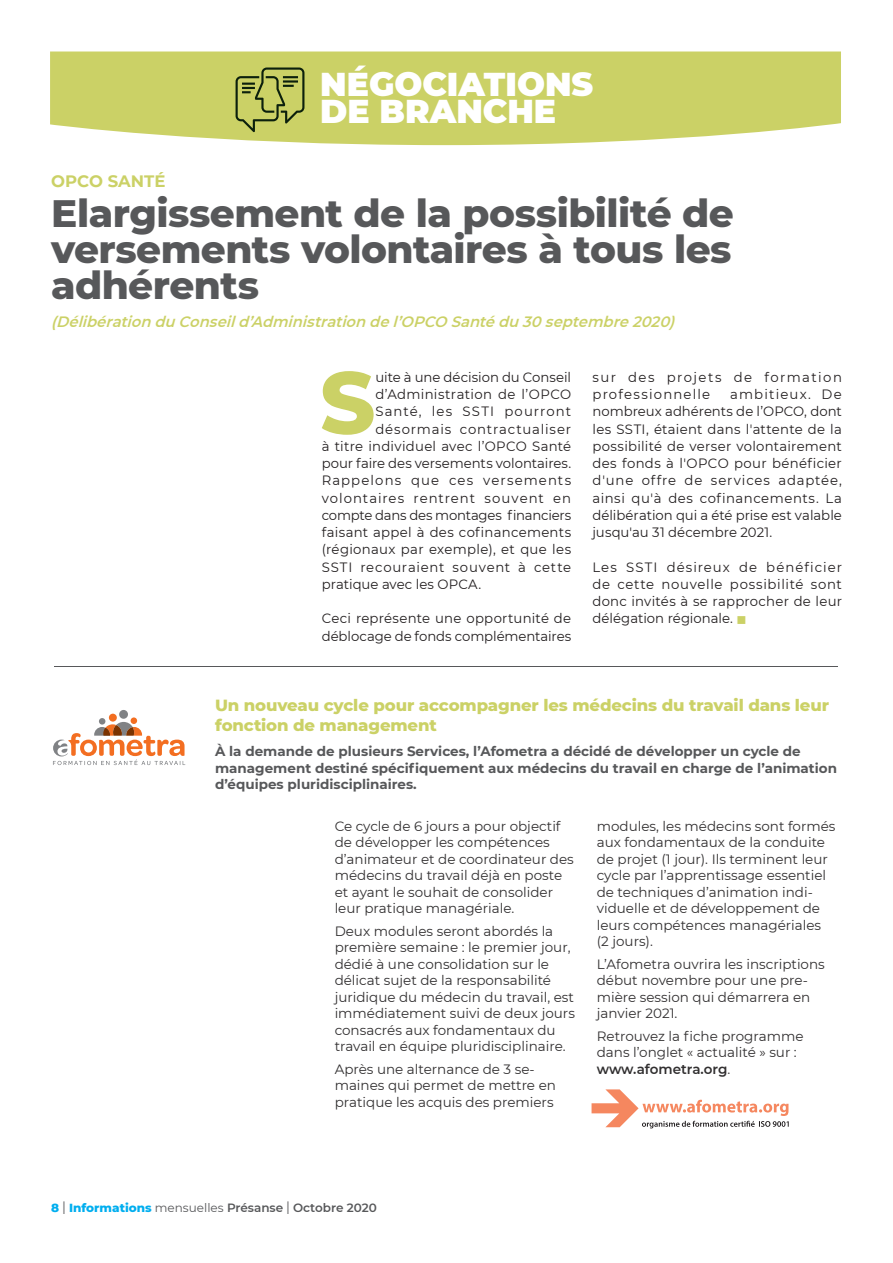
<style>
.page{position:relative;width:893px;height:1263px;background:#fff}
.page>*{position:absolute;margin:0;border:0;box-sizing:border-box;transform-origin:0 0}
.t1{font:800 87.45px "Montserrat";color:#cbd166}
.t2{font:800 39px/36px "Montserrat";letter-spacing:-.015em;color:#57585a;text-align:justify}
.t3{font:900 33px/27px "Montserrat";color:#fff}
.t4{font:800 16.5px/19.8px "Montserrat";letter-spacing:-.005em;color:#cbd166}
.t5{font:700 16.5px "Montserrat";color:#cbd166}
.t6{font:italic 600 15px "Montserrat";color:#cbd166}
.t7{font:13.5px/16.5px "Montserrat";color:#312f30}
.t8{font:13.5px/17.2px "Montserrat";letter-spacing:.02em;color:#231f20;text-align:justify}
.t9{font:700 13.5px/16.5px "Montserrat";color:#57585a}
.t10{font:13.5px "Montserrat";color:#231f20}
.t11{font:13.5px "Montserrat";letter-spacing:.085em;color:#231f20}
.t12{font:13.5px/17.2px "Montserrat";letter-spacing:.1em;color:#231f20}
.t13{font:13.5px "Montserrat";letter-spacing:-.015em;color:#231f20}
.t14{font:13.5px "Montserrat";letter-spacing:.075em;color:#231f20}
.t15{font:13.5px "Montserrat";letter-spacing:.055em;color:#231f20}
.t16{font:13.5px "Montserrat";letter-spacing:.065em;color:#231f20}
.t17{font:600 12px "Montserrat";color:#57585a}
.s1{color:#cbd166}
.s2{font-weight:600}
.s3{font-weight:800;color:#00aeef}
.s4{font-weight:400;font-size:16.8px}
.s5{font-weight:400}
</style>
<div class="page">
<svg style="left:50px;top:52px;width:791px;height:93px;background:#ced471"></svg>
<svg style="left:236px;top:68px;width:68px;height:64px;background:#a4ad53"></svg>
<div style="left:109px;top:714px;width:8px;height:8px;background:#f36e21;border-radius:50%"></div>
<div style="left:119px;top:710px;width:9px;height:9px;background:#808285;border-radius:50%"></div>
<svg style="left:53px;top:718px;width:132px;height:47px"></svg>
<svg style="left:591px;top:1089px;width:198px;height:39px"></svg>
<hr style="left:54px;top:667px;width:783px;height:1px;background:#57585a">
<h3 class="t3" style="left:320px;top:69px;width:274px">NÉGOCIATIONS<br>DE BRANCHE</h3>
<p class="t5" style="left:51px;top:169px;width:116px">OPCO SANTÉ</p>
<h2 class="t2" style="left:51px;top:193px;width:684px">Elargissement de la possibilité de versements volontaires à tous les adhérents</h2>
<p class="t6" style="left:51px;top:311px;width:630px">(Délibération du Conseild’Administration del’OPCO Santédu 30septembre2020)</p>
<h1 class="t1" style="left:320px;top:338px;width:57px">S</h1>
<p class="t10" style="left:375px;top:368px;width:197px">uite à une décision du Conseil</p>
<p class="t8" style="left:375px;top:385px;width:197px">d’Administration de l’OPCO</p>
<p class="t11" style="left:375px;top:402px;width:197px">Santé, les SSTI pourront</p>
<p class="t16" style="left:375px;top:419px;width:197px">désormais contractualiser</p>
<p class="t8" style="left:322px;top:437px;width:251px">à titre individuel avec l’OPCO Santé</p>
<p class="t10" style="left:322px;top:454px;width:251px">pour faire des versements volontaires.</p>
<p class="t11" style="left:322px;top:471px;width:251px">Rappelons que ces versements</p>
<p class="t14" style="left:322px;top:488px;width:251px">volontaires rentrent souvent en</p>
<p class="t13" style="left:322px;top:506px;width:251px">compte dans des montages financiers</p>
<p class="t8" style="left:322px;top:523px;width:251px">faisant appel à des cofinancements</p>
<p class="t8" style="left:322px;top:540px;width:251px">(régionaux par exemple), et que les</p>
<p class="t15" style="left:322px;top:557px;width:251px">SSTI recouraient souvent à cette</p>
<p class="t8" style="left:322px;top:575px;width:161px">pratique avec les OPCA.</p>
<p class="t8" style="left:322px;top:609px;width:251px">Ceci représente une opportunité de déblocage de fonds complémentaires</p>
<p class="t12" style="left:592px;top:368px;width:251px">sur des projets de formation professionnelle</p>
<p class="t8" style="left:592px;top:385px;width:251px;text-indent:138px">ambitieux. De nombreux adhérents de l’OPCO, dont les SSTI, étaient dans l'attente de la possibilité de verser volontairement des fonds à l'OPCO pour bénéficier d'une offre de services adaptée, ainsi qu'à des cofinancements. La délibération qui a été prise est valable jusqu'au 31 décembre 2021.</p>
<p class="t8" style="left:592px;top:558px;width:251px">Les SSTI désireux de bénéficier de cette nouvelle possibilité sont donc invités à se rapprocher de leur délégation régionale. <span class="s1">■</span></p>
<p class="t4" style="left:215px;top:695px;width:615px">Un nouveau cycle pour accompagner les médecins du travail dans leur fonction de management</p>
<p class="t9" style="left:215px;top:742px;width:623px">À la demande de plusieurs Services, l’Afometra a décidé de développer un cycle de management destiné spécifiquement aux médecins du travail en charge de l’animation d’équipes pluridisciplinaires.</p>
<p class="t7" style="left:335px;top:817px;width:241px">Ce cycle de 6 jours a pour objectif de développer les compétences d’animateur et de coordinateur des médecins du travail déjà en poste et ayant le souhait de consolider leur pratique managériale.</p>
<p class="t7" style="left:335px;top:922px;width:242px">Deux modules seront abordés la première semaine : le premier jour, dédié à une consolidation sur le délicat sujet de la responsabilité juridique du médecin du travail, est immédiatement suivi de deux jours consacrés aux fondamentaux du travail en équipe pluridisciplinaire.</p>
<p class="t7" style="left:335px;top:1060px;width:223px">Après une alternance de 3 se&shy;maines qui permet de mettre en pratique les acquis des premiers</p>
<p class="t7" style="left:597px;top:817px;width:240px">modules, les médecins sont formés aux fondamentaux de la conduite de projet (1 jour). Ils terminent leur cycle par l’apprentissage essentiel de techniques d’animation indi&shy;viduelle et de développement de leurs compétences managériales (2 jours).</p>
<p class="t7" style="left:597px;top:955px;width:230px">L’Afometra ouvrira les inscriptions début novembre pour une pre&shy;mière session qui démarrera en janvier 2021.</p>
<p class="t7" style="left:597px;top:1027px;width:208px">Retrouvez la fiche programme dans l’onglet « actualité » sur : <span class="s2">www.afometra.org</span>.</p>
<p class="t17" style="left:51px;top:1199px;width:327px"><span class="s3">8</span> <span class="s4">l</span> <span class="s3">Informations</span> <span class="s5">mensuelles</span> Présanse <span class="s4">l</span> Octobre 2020</p>
</div>
